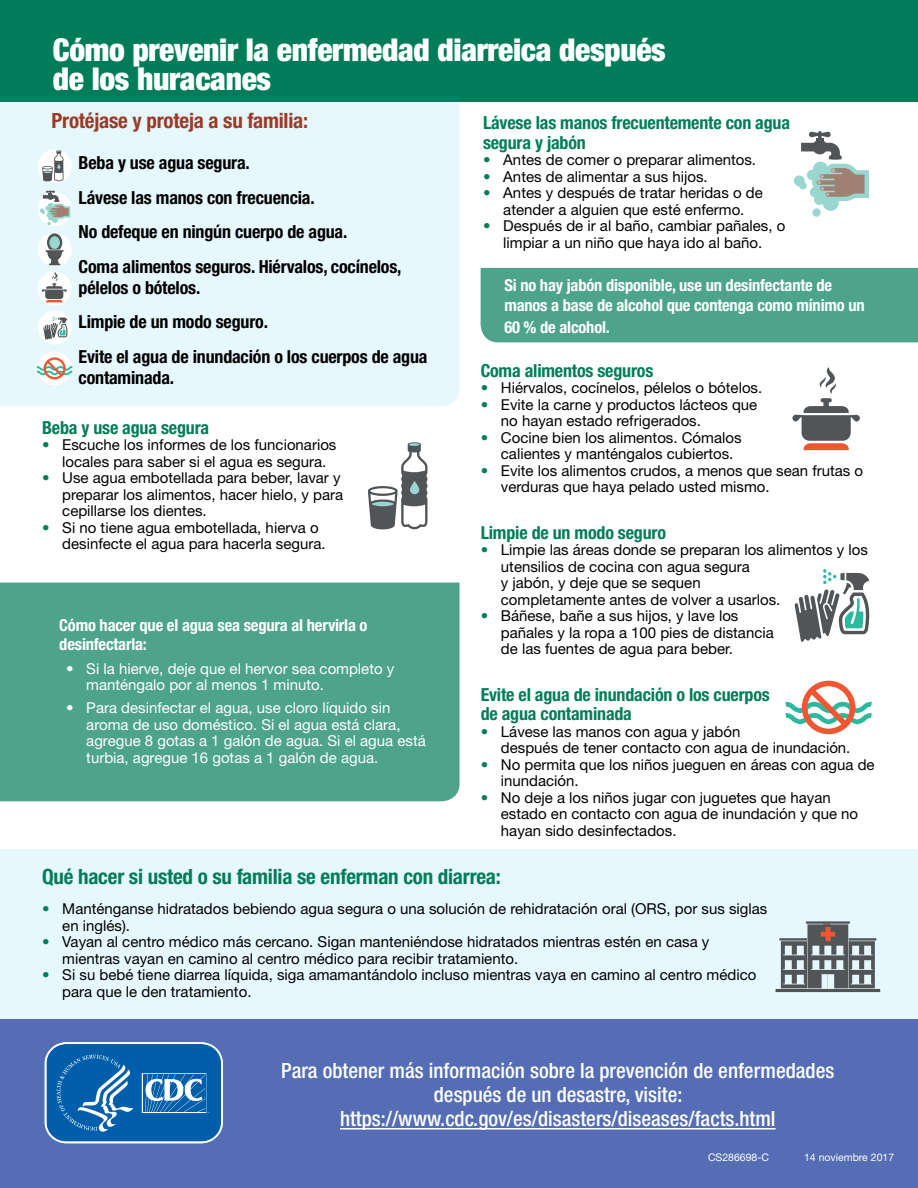
<style>
.page{position:relative;width:918px;height:1188px;background:#fff}
.page>*{position:absolute;margin:0;border:0;box-sizing:border-box;transform-origin:0 0}
.t1{font:900 condensed 31.5px/28.5px "Helvetica Neue LT Std";letter-spacing:-.01em;color:#fff}
.t2{font:500 condensed 21px/24px "Helvetica Neue LT Std";color:#fff;text-align:center}
.t3{font:700 condensed 21px "Helvetica Neue LT Std";letter-spacing:-.01em;color:#007d58}
.t4{font:700 condensed 21px "Helvetica Neue LT Std";letter-spacing:-.01em;color:#9b3b26}
.t5{font:700 condensed 18px/34.5px "Helvetica Neue LT Std";letter-spacing:-.01em;color:#000}
.t6{font:700 condensed 18px/19.5px "Helvetica Neue LT Std";letter-spacing:-.01em;color:#007d58}
.t7{font:700 condensed 16.5px/19.5px "Helvetica Neue LT Std";letter-spacing:-.01em;color:#fff}
.t8{font:15px/16.5px "Helvetica Neue LT Std";color:#000}
.t9{font:15px/16.5px "Helvetica Neue LT Std";color:#fff}
.t10{font:10.5px "Helvetica Neue LT Std";color:#fff}
.s1{color:#007d58}
</style>
<div class="page">
<svg style="left:785px;top:680px;width:87px;height:55px"></svg>
<svg style="left:794px;top:569px;width:76px;height:73px"></svg>
<div style="left:481px;top:268px;width:437px;height:74px;background:#4da48a"></div>
<div style="left:0;top:583px;width:460px;height:218px;background:#4da48a"></div>
<div style="left:0;top:849px;width:918px;height:171px;background:#e6f7fd"></div>
<svg style="left:368px;top:442px;width:59px;height:87px"></svg>
<svg style="left:776px;top:921px;width:104px;height:71px"></svg>
<svg style="left:792px;top:367px;width:68px;height:84px"></svg>
<div style="left:794px;top:175px;width:11px;height:11px;background:#99d6d0;border-radius:50%"></div>
<div style="left:799px;top:182px;width:8px;height:7px;background:#99d6d0;border-radius:50%"></div>
<div style="left:812px;top:208px;width:9px;height:9px;background:#99d6d0;border-radius:50%"></div>
<svg style="left:801px;top:131px;width:68px;height:80px"></svg>
<div style="left:0;top:1020px;width:918px;height:168px;background:#546db4"></div>
<div style="left:0;top:0;width:918px;height:102px;background:#007d58"></div>
<div style="left:0;top:96px;width:460px;height:310px;background:#e6f7fd"></div>
<svg style="left:44px;top:1042px;width:179px;height:102px"></svg>
<div style="left:38px;top:149px;width:34px;height:34px;background:#fff;border-radius:50%"></div>
<svg style="left:38px;top:192px;width:34px;height:34px"></svg>
<div style="left:38px;top:233px;width:34px;height:34px;background:#fff;border-radius:50%"></div>
<div style="left:38px;top:271px;width:34px;height:34px;background:#fff;border-radius:50%"></div>
<div style="left:38px;top:310px;width:34px;height:34px;background:#fff;border-radius:50%"></div>
<div style="left:38px;top:351px;width:34px;height:34px;background:#fff;border-radius:50%"></div>
<svg style="left:37px;top:357px;width:35px;height:22px"></svg>
<svg style="left:40px;top:190px;width:30px;height:35px"></svg>
<svg style="left:46px;top:233px;width:18px;height:32px"></svg>
<svg style="left:43px;top:316px;width:25px;height:24px"></svg>
<svg style="left:42px;top:150px;width:22px;height:31px"></svg>
<svg style="left:42px;top:272px;width:25px;height:30px"></svg>
<hr style="left:340px;top:1128px;width:436px;height:2px;background:#fff">
<h1 class="t1" style="left:53px;top:36px;width:614px">Cómo prevenir la enfermedad diarreica después de los huracanes</h1>
<h2 class="t4" style="left:52px;top:108px;width:258px">Protéjase y proteja a su familia:</h2>
<p class="t5" style="left:79px;top:145px;width:324px">Beba y use agua segura.<br>Lávese las manos con frecuencia.<br>No defeque en ningún cuerpo de agua.<br>Coma alimentos seguros. Hiérvalos, cocínelos,</p>
<p class="t5" style="left:79px;top:270px;width:350px">pélelos o bótelos.<br>Limpie de un modo seguro.<br>Evite el agua de inundación o los cuerpos de agua</p>
<p class="t5" style="left:79px;top:360px;width:97px">contaminada.</p>
<p class="t6" style="left:483px;top:113px;width:309px">Lávese las manos frecuentemente con agua segura y jabón</p>
<p class="t8" style="left:483px;top:152px;width:275px"><span class="s1">•</span> Antes de comer o preparar alimentos.</p>
<p class="t8" style="left:483px;top:168px;width:226px"><span class="s1">•</span> Antes de alimentar a sus hijos.</p>
<p class="t8" style="left:483px;top:185px;width:281px;text-align:center"><span class="s1">•</span> Antes y después de tratar heridas o de atender a alguien que esté enfermo.</p>
<p class="t8" style="left:483px;top:218px;width:304px;text-align:center"><span class="s1">•</span> Después de ir al baño, cambiar pañales, o limpiar a un niño que haya ido al baño.</p>
<p class="t7" style="left:504px;top:275px;width:362px">Si no hay jabón disponible, use un desinfectante de manos a base de alcohol que contenga como mínimo un</p>
<p class="t7" style="left:504px;top:317px;width:107px">60 % de alcohol.</p>
<p class="t6" style="left:481px;top:360px;width:174px">Coma alimentos seguros</p>
<p class="t8" style="left:481px;top:379px;width:283px"><span class="s1">•</span> Hiérvalos, cocínelos, pélelos o bótelos.</p>
<p class="t8" style="left:501px;top:396px;width:258px;text-indent:-20px"><span class="s1">•</span> Evite la carne y productos lácteos que no hayan estado refrigerados.</p>
<p class="t8" style="left:501px;top:429px;width:242px;text-indent:-20px"><span class="s1">•</span> Cocine bien los alimentos. Cómalos calientes y manténgalos cubiertos.</p>
<p class="t8" style="left:501px;top:462px;width:364px;text-indent:-20px"><span class="s1">•</span> Evite los alimentos crudos, a menos que sean frutas o verduras que haya pelado usted mismo.</p>
<p class="t6" style="left:481px;top:522px;width:187px">Limpie de un modo seguro</p>
<p class="t8" style="left:501px;top:541px;width:369px;text-indent:-20px"><span class="s1">•</span> Limpie las áreas donde se preparan los alimentos y los utensilios de cocina con agua segura<br>y jabón, y deje que se sequen<br>completamente antes de volver a usarlos.</p>
<p class="t8" style="left:501px;top:607px;width:274px;text-indent:-20px"><span class="s1">•</span> Báñese, bañe a sus hijos, y lave los pañales y la ropa a 100 pies de distancia de las fuentes de agua para beber.</p>
<p class="t6" style="left:481px;top:684px;width:291px">Evite el agua de inundación o los cuerpos de agua contaminada</p>
<p class="t8" style="left:501px;top:723px;width:351px;text-indent:-20px"><span class="s1">•</span> Lávese las manos con agua y jabón<br>después de tener contacto con agua de inundación.</p>
<p class="t8" style="left:501px;top:756px;width:375px;text-indent:-20px"><span class="s1">•</span> No permita que los niños jueguen en áreas con agua de inundación.</p>
<p class="t8" style="left:501px;top:789px;width:359px;text-indent:-20px"><span class="s1">•</span> No deje a los niños jugar con juguetes que hayan estado en contacto con agua de inundación y que no hayan sido desinfectados.</p>
<p class="t6" style="left:42px;top:417px;width:169px">Beba y use agua segura</p>
<p class="t8" style="left:62px;top:436px;width:276px;text-indent:-20px"><span class="s1">•</span> Escuche los informes de los funcionarios locales para saber si el agua es segura.</p>
<p class="t8" style="left:62px;top:469px;width:282px;text-indent:-20px"><span class="s1">•</span> Use agua embotellada para beber, lavar y preparar los alimentos, hacer hielo, y para cepillarse los dientes.</p>
<p class="t8" style="left:62px;top:519px;width:265px;text-indent:-20px"><span class="s1">•</span> Si no tiene agua embotellada, hierva o desinfecte el agua para hacerla segura.</p>
<p class="t7" style="left:59px;top:615px;width:310px">Cómo hacer que el agua sea segura al hervirla o desinfectarla:</p>
<p class="t9" style="left:86px;top:660px;width:310px;text-indent:-20px">• Si la hierve, deje que el hervor sea completo y manténgalo por al menos 1 minuto.</p>
<p class="t9" style="left:86px;top:700px;width:341px;text-indent:-20px">• Para desinfectar el agua, use cloro líquido sin aroma de uso doméstico. Si el agua está clara, agregue 8 gotas a 1 galón de agua. Si el agua está turbia, agregue 16 gotas a 1 galón de agua.</p>
<h2 class="t3" style="left:42px;top:864px;width:460px">Qué hacer si usted o su familia se enferman con diarrea:</h2>
<p class="t8" style="left:62px;top:900px;width:707px;text-indent:-20px"><span class="s1">•</span> Manténganse hidratados bebiendo agua segura o una solución de rehidratación oral (ORS, por sus siglas en inglés).</p>
<p class="t8" style="left:62px;top:933px;width:649px;text-indent:-20px"><span class="s1">•</span> Vayan al centro médico más cercano. Sigan manteniéndose hidratados mientras estén en casa y mientras vayan en camino al centro médico para recibir tratamiento.</p>
<p class="t8" style="left:62px;top:966px;width:696px;text-indent:-20px"><span class="s1">•</span> Si su bebé tiene diarrea líquida, siga amamantándolo incluso mientras vaya en camino al centro médico para que le den tratamiento.</p>
<h2 class="t2" style="left:281px;top:1058px;width:555px">Para obtener más información sobre la prevención de enfermedades después de un desastre, visite: https://www.cdc.gov/es/disasters/diseases/facts.html</h2>
<p class="t10" style="left:708px;top:1151px;width:63px">CS286698-C</p>
<p class="t10" style="left:804px;top:1151px;width:92px">14 noviembre 2017</p>
</div>
